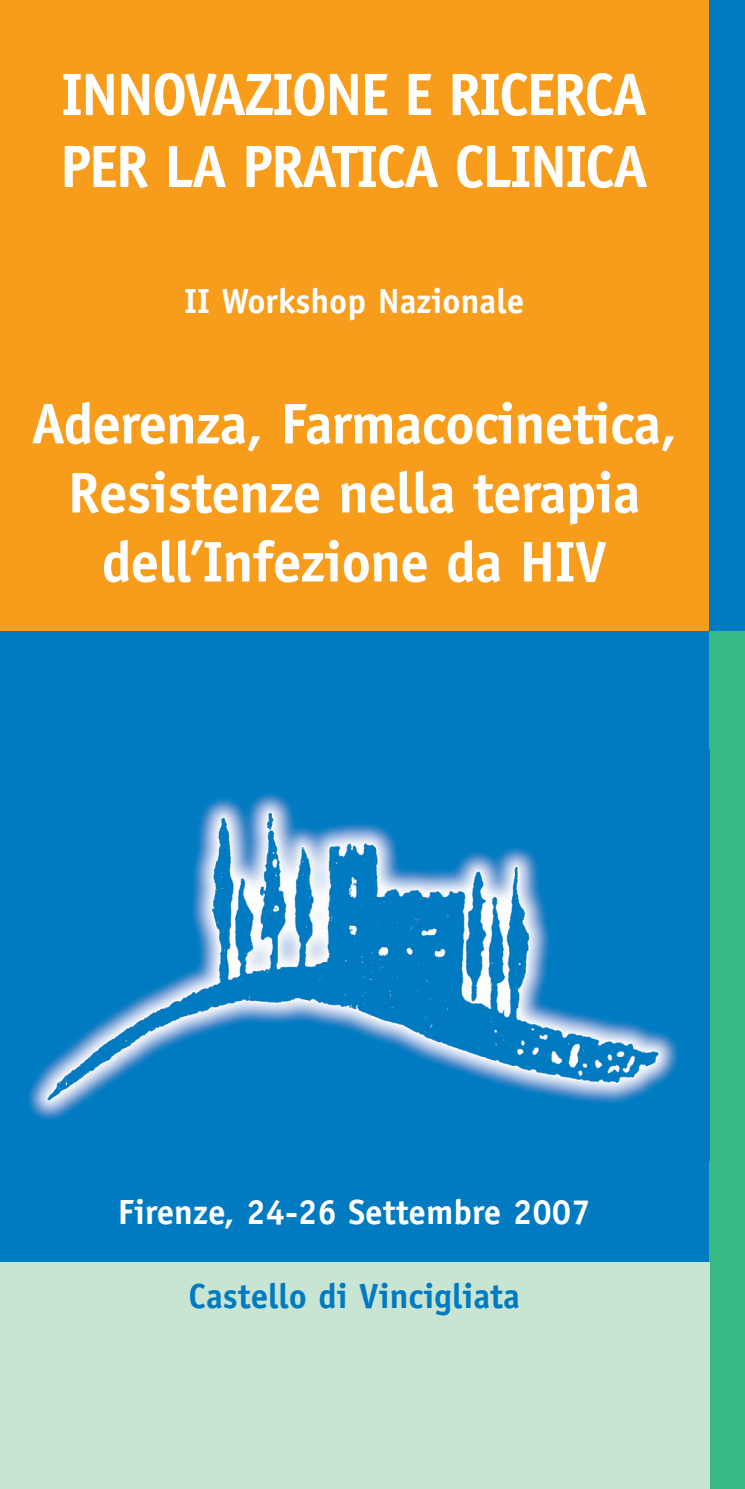
<style>
.page{position:relative;width:745px;height:1489px;background:#fff}
.page>*{position:absolute;margin:0;border:0;box-sizing:border-box;transform-origin:0 0}
.t1{font:700 60px/72px "Officina Sans";letter-spacing:-.04em;color:#fff}
.t2{font:700 57.5px/69px "Officina Sans";letter-spacing:-.015em;color:#fff;text-align:center}
.t3{font:700 35px "Officina Sans";color:#fff}
.t4{font:700 35px "Officina Sans";color:#007ac0}
</style>
<div class="page">
<div style="left:0;top:1px;width:709px;height:630px;background:#f89c1c"></div>
<div style="left:709px;top:1px;width:35px;height:630px;background:#007ac0"></div>
<div style="left:0;top:631px;width:709px;height:631px;background:#007ac0"></div>
<div style="left:709px;top:631px;width:35px;height:857px;background:#38b983"></div>
<div style="left:0;top:1262px;width:709px;height:226px;background:#c8e5d4"></div>
<img style="left:28px;top:794px;width:650px;height:326px">
<p class="t1" style="left:60px;top:64px;width:589px">INNOVAZIONE E RICERCA<br>PER LA PRATICA CLINICA</p>
<p class="t3" style="left:184px;top:288px;width:341px">II Workshop Nazionale</p>
<p class="t2" style="left:31px;top:394px;width:647px">Aderenza, Farmacocinetica,<br>Resistenze nella terapia dell’Infezione da HIV</p>
<p class="t3" style="left:118px;top:1198px;width:474px">Firenze, 24-26 Settembre 2007</p>
<p class="t4" style="left:188px;top:1282px;width:333px">Castello di Vincigliata</p>
</div>
